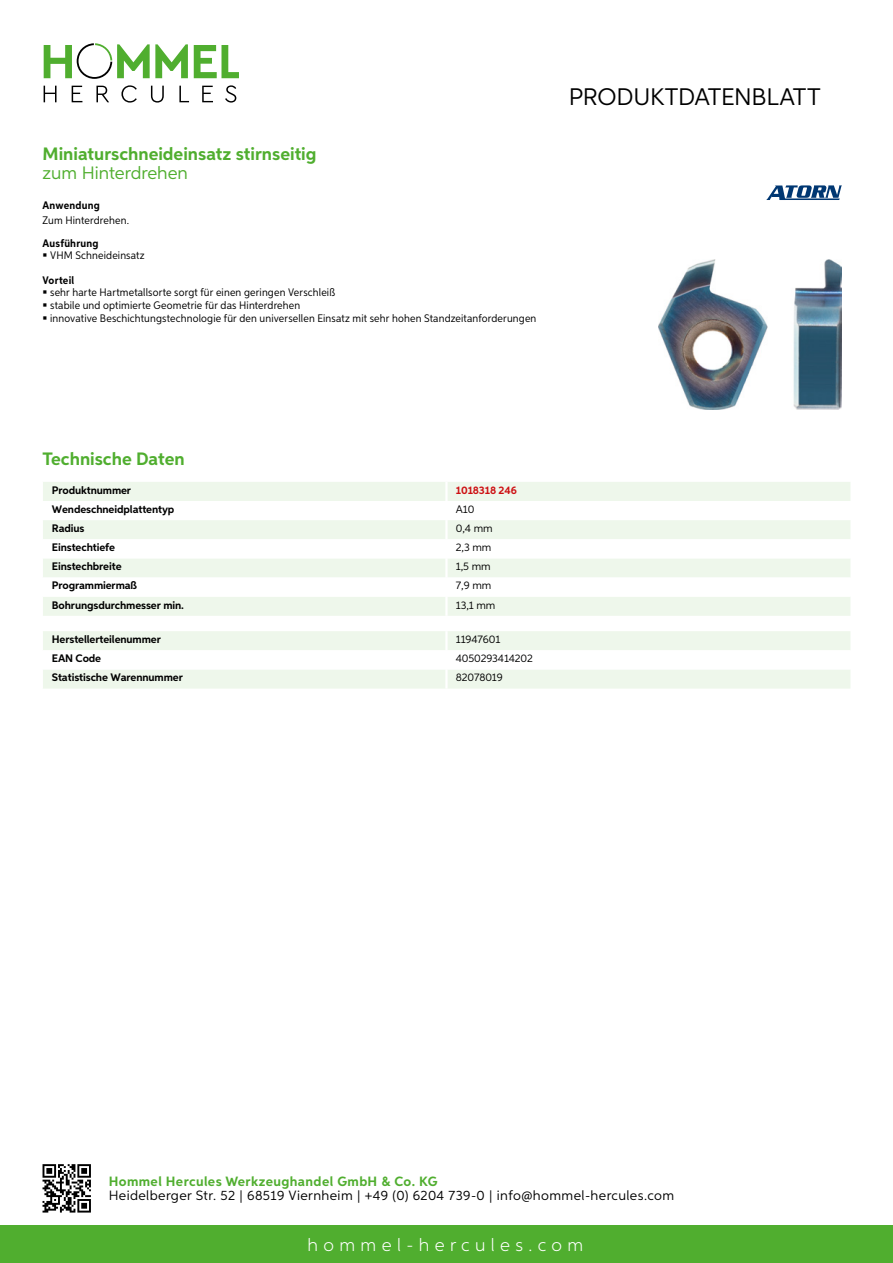
<style>
.page{position:relative;width:893px;height:1263px;background:#fff}
.page>*{position:absolute;margin:0;border:0;box-sizing:border-box;transform-origin:0 0}
.t1{font:24px "Aspira";letter-spacing:-.01em;color:#000}
.t2{font:700 18px "Aspira";color:#50ae2f}
.t3{font:300 18px "Aspira";letter-spacing:.3em;color:#fff}
.t4{font:18px "Aspira";color:#50ae2f}
.t5{font:13.5px "Aspira";letter-spacing:.03em;color:#000}
.t6{font:700 13.5px "Aspira";letter-spacing:.03em;color:#50ae2f}
.t7{font:10.95px/12.8px "Aspira Nar";letter-spacing:.015em;color:#000}
.t8{font:700 10.95px "Aspira";letter-spacing:-.01em;color:#000}
.t9{font:10.95px "Aspira";letter-spacing:-.01em;color:#000}
.t10{font:700 10.95px "Aspira Nar";letter-spacing:.02em;color:#000}
.t11{font:700 10.95px "Aspira";letter-spacing:-.01em;color:#cd1013}
</style>
<div class="page">
<div style="left:0;top:1226px;width:893px;height:37px;background:#50ae2f"></div>
<svg style="left:43px;top:1164px;width:48px;height:48px"></svg>
<svg style="left:194px;top:45px;width:45px;height:33px"></svg>
<svg style="left:44px;top:43px;width:144px;height:36px"></svg>
<svg style="left:44px;top:86px;width:13px;height:16px"></svg>
<svg style="left:72px;top:86px;width:10px;height:16px"></svg>
<svg style="left:96px;top:86px;width:13px;height:16px"></svg>
<svg style="left:121px;top:85px;width:16px;height:18px"></svg>
<svg style="left:151px;top:86px;width:13px;height:17px"></svg>
<svg style="left:179px;top:86px;width:10px;height:16px"></svg>
<svg style="left:202px;top:86px;width:11px;height:16px"></svg>
<svg style="left:225px;top:85px;width:11px;height:18px"></svg>
<div style="left:43px;top:482px;width:807px;height:134px;background:#eef7eb"></div>
<svg style="left:43px;top:501px;width:807px;height:96px"></svg>
<hr style="left:445px;top:482px;width:3px;height:19px;background:#fff">
<hr style="left:445px;top:501px;width:3px;height:19px;background:#fff">
<hr style="left:445px;top:520px;width:3px;height:19px;background:#fff">
<hr style="left:445px;top:539px;width:3px;height:19px;background:#fff">
<hr style="left:445px;top:558px;width:3px;height:19px;background:#fff">
<hr style="left:445px;top:577px;width:3px;height:20px;background:#fff">
<hr style="left:445px;top:597px;width:3px;height:19px;background:#fff">
<svg style="left:43px;top:631px;width:807px;height:58px"></svg>
<hr style="left:445px;top:669px;width:3px;height:20px;background:#fff">
<img style="left:659px;top:259px;width:183px;height:150px">
<svg style="left:766px;top:185px;width:76px;height:15px"></svg>
<h2 class="t2" style="left:43px;top:142px;width:276px">Miniaturschneideinsatz stirnseitig</h2>
<h2 class="t4" style="left:43px;top:162px;width:147px">zum Hinterdrehen</h2>
<p class="t10" style="left:43px;top:199px;width:59px">Anwendung</p>
<p class="t7" style="left:43px;top:214px;width:88px">Zum Hinterdrehen.</p>
<p class="t10" style="left:43px;top:236px;width:58px">Ausführung</p>
<p class="t7" style="left:50px;top:249px;width:96px">VHM Schneideinsatz</p>
<p class="t10" style="left:43px;top:273px;width:33px">Vorteil</p>
<p class="t7" style="left:50px;top:286px;width:488px">sehr harte Hartmetallsorte sorgt für einen geringen Verschleiß<br>stabile und optimierte Geometrie für das Hinterdrehen<br>innovative Beschichtungstechnologie für den universellen Einsatz mit sehr hohen Standzeitanforderungen</p>
<h1 class="t1" style="left:569px;top:82px;width:253px">Produktdatenblatt</h1>
<h2 class="t2" style="left:43px;top:448px;width:144px">Technische Daten</h2>
<p class="t8" style="left:52px;top:483px;width:81px">Produktnummer</p>
<p class="t11" style="left:456px;top:483px;width:63px">1018318 246</p>
<p class="t8" style="left:52px;top:502px;width:124px">Wendeschneidplattentyp</p>
<p class="t9" style="left:456px;top:502px;width:20px">A10</p>
<p class="t8" style="left:52px;top:521px;width:34px">Radius</p>
<p class="t9" style="left:456px;top:522px;width:38px">0,4 mm</p>
<p class="t8" style="left:52px;top:541px;width:65px">Einstechtiefe</p>
<p class="t9" style="left:456px;top:541px;width:37px">2,3 mm</p>
<p class="t8" style="left:52px;top:560px;width:71px">Einstechbreite</p>
<p class="t9" style="left:456px;top:560px;width:36px">1,5 mm</p>
<p class="t8" style="left:52px;top:579px;width:87px">Programmiermaß</p>
<p class="t9" style="left:456px;top:579px;width:37px">7,9 mm</p>
<p class="t8" style="left:52px;top:598px;width:134px">Bohrungsdurchmesser min.</p>
<p class="t9" style="left:456px;top:598px;width:41px">13,1 mm</p>
<p class="t8" style="left:52px;top:633px;width:111px">Herstellerteilenummer</p>
<p class="t9" style="left:456px;top:633px;width:46px">11947601</p>
<p class="t8" style="left:52px;top:652px;width:51px">EAN Code</p>
<p class="t9" style="left:456px;top:652px;width:79px">4050293414202</p>
<p class="t8" style="left:52px;top:671px;width:132px">Statistische Warennummer</p>
<p class="t9" style="left:456px;top:671px;width:48px">82078019</p>
<p class="t6" style="left:109px;top:1172px;width:330px">Hommel Hercules Werkzeughandel GmbH &amp; Co. KG</p>
<p class="t5" style="left:109px;top:1187px;width:567px">Heidelberger Str. 52 | 68519 Viernheim | +49 (0) 6204 739-0 | info@hommel-hercules.com</p>
<h2 class="t3" style="left:307px;top:1234px;width:277px">hommel-hercules.com</h2>
</div>
